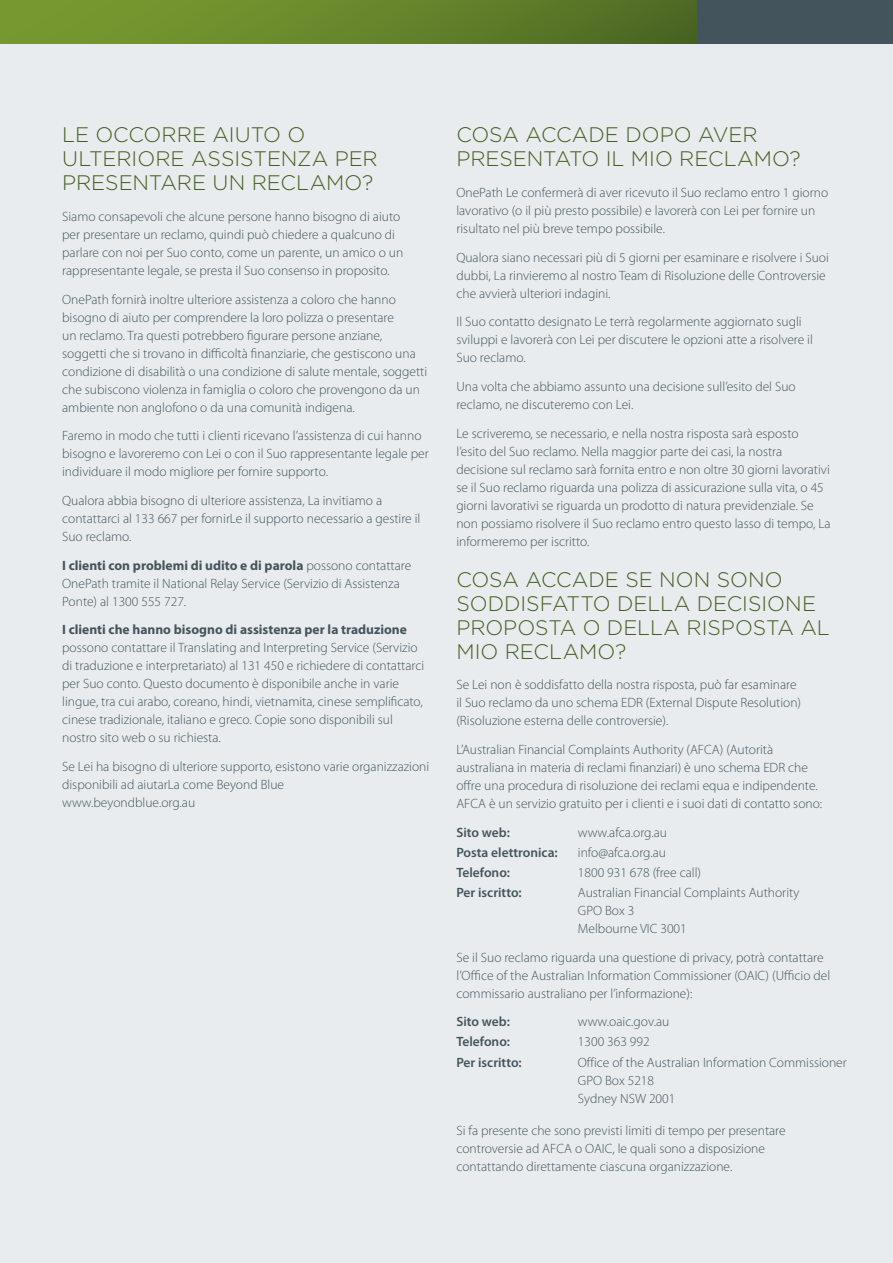
<style>
.page{position:relative;width:893px;height:1263px;background:#e8ecee}
.page>*{position:absolute;margin:0;border:0;box-sizing:border-box;transform-origin:0 0}
.t1{font:300 21px/24px "Gotham";color:#455e20}
.t2{font:300 13.5px/18px "Myriad Pro";color:#44545d}
.t3{font:600 13.5px "Myriad Pro";color:#44545d}
.t4{font:700 13.5px "Myriad Pro";color:#44545d}
.s1{font-weight:700}
</style>
<div class="page">
<div style="left:0;top:0;width:697px;height:43px;background:linear-gradient(to right,#7d9f32,#4f6b24)"></div>
<div style="left:697px;top:0;width:196px;height:43px;background:#44545d"></div>
<h1 class="t1" style="left:62px;top:122px;width:317px">LE OCCORRE AIUTO O<br>ULTERIORE ASSISTENZA PER<br>PRESENTARE UN RECLAMO?</h1>
<p class="t2" style="left:62px;top:208px;width:343px">Siamo consapevoli che alcune persone hanno bisogno di aiuto per presentare un reclamo, quindi può chiedere a qualcuno di parlare con noi per Suo conto, come un parente, un amico o un rappresentante legale, se presta il Suo consenso in proposito.</p>
<p class="t2" style="left:62px;top:290px;width:367px">OnePath fornirà inoltre ulteriore assistenza a coloro che hanno bisogno di aiuto per comprendere la loro polizza o presentare<br>un reclamo. Tra questi potrebbero figurare persone anziane, soggetti che si trovano in difficoltà finanziarie, che gestiscono una condizione di disabilità o una condizione di salute mentale, soggetti che subiscono violenza in famiglia o coloro che provengono da un ambiente non anglofono o da una comunità indigena.</p>
<p class="t2" style="left:62px;top:427px;width:368px">Faremo in modo che tutti i clienti ricevano l’assistenza di cui hanno bisogno e lavoreremo con Lei o con il Suo rappresentante legale per individuare il modo migliore per fornire supporto.</p>
<p class="t2" style="left:62px;top:492px;width:360px">Qualora abbia bisogno di ulteriore assistenza, La invitiamo a contattarci al 133 667 per fornirLe il supporto necessario a gestire il<br>Suo reclamo.</p>
<p class="t2" style="left:62px;top:556px;width:351px"><span class="s1">I clienti con problemi di udito e di parola</span> possono contattare<br>OnePath tramite il National Relay Service (Servizio di Assistenza<br>Ponte) al 1300 555 727.</p>
<p class="t4" style="left:62px;top:622px;width:346px">I clienti che hanno bisogno di assistenza per la traduzione</p>
<p class="t2" style="left:62px;top:639px;width:363px">possono contattare il Translating and Interpreting Service (Servizio di traduzione e interpretariato) al 131 450 e richiedere di contattarci per Suo conto. Questo documento è disponibile anche in varie lingue, tra cui arabo, coreano, hindi, vietnamita, cinese semplificato, cinese tradizionale, italiano e greco. Copie sono disponibili sul nostro sito web o su richiesta.</p>
<p class="t2" style="left:62px;top:757px;width:369px">Se Lei ha bisogno di ulteriore supporto, esistono varie organizzazioni disponibili ad aiutarLa come Beyond Blue<br>www.beyondblue.org.au</p>
<h1 class="t1" style="left:456px;top:122px;width:346px">COSA ACCADE DOPO AVER<br>PRESENTATO IL MIO RECLAMO?</h1>
<p class="t2" style="left:456px;top:184px;width:373px">OnePath Le confermerà di aver ricevuto il Suo reclamo entro 1 giorno lavorativo (o il più presto possibile) e lavorerà con Lei per fornire un risultato nel più breve tempo possibile.</p>
<p class="t2" style="left:456px;top:248px;width:374px">Qualora siano necessari più di 5 giorni per esaminare e risolvere i Suoi dubbi, La rinvieremo al nostro Team di Risoluzione delle Controversie che avvierà ulteriori indagini.</p>
<p class="t2" style="left:456px;top:313px;width:358px">Il Suo contatto designato Le terrà regolarmente aggiornato sugli sviluppi e lavorerà con Lei per discutere le opzioni atte a risolvere il<br>Suo reclamo.</p>
<p class="t2" style="left:456px;top:378px;width:341px">Una volta che abbiamo assunto una decisione sull’esito del Suo reclamo, ne discuteremo con Lei.</p>
<p class="t2" style="left:456px;top:424px;width:376px">Le scriveremo, se necessario, e nella nostra risposta sarà esposto l’esito del Suo reclamo. Nella maggior parte dei casi, la nostra decisione sul reclamo sarà fornita entro e non oltre 30 giorni lavorativi se il Suo reclamo riguarda una polizza di assicurazione sulla vita, o 45 giorni lavorativi se riguarda un prodotto di natura previdenziale. Se non possiamo risolvere il Suo reclamo entro questo lasso di tempo, La informeremo per iscritto.</p>
<h1 class="t1" style="left:456px;top:567px;width:375px">COSA ACCADE SE NON SONO<br>SODDISFATTO DELLA DECISIONE<br>PROPOSTA O DELLA RISPOSTA AL<br>MIO RECLAMO?</h1>
<p class="t2" style="left:456px;top:676px;width:346px">Se Lei non è soddisfatto della nostra risposta, può far esaminare il Suo reclamo da uno schema EDR (External Dispute Resolution) (Risoluzione esterna delle controversie).</p>
<p class="t2" style="left:456px;top:741px;width:367px">L’Australian Financial Complaints Authority (AFCA) (Autorità australiana in materia di reclami finanziari) è uno schema EDR che offre una procedura di risoluzione dei reclami equa e indipendente.<br>AFCA è un servizio gratuito per i clienti e i suoi dati di contatto sono:</p>
<p class="t3" style="left:456px;top:825px;width:55px">Sito web:</p>
<p class="t2" style="left:578px;top:823px;width:91px">www.afca.org.au</p>
<p class="t3" style="left:456px;top:845px;width:103px">Posta elettronica:</p>
<p class="t2" style="left:578px;top:843px;width:90px">info@afca.org.au</p>
<p class="t3" style="left:456px;top:865px;width:55px">Telefono:</p>
<p class="t2" style="left:578px;top:864px;width:125px">1800 931 678 (free call)</p>
<p class="t3" style="left:456px;top:885px;width:67px">Per iscritto:</p>
<p class="t2" style="left:578px;top:884px;width:223px">Australian Financial Complaints Authority<br>GPO Box 3<br>Melbourne VIC 3001</p>
<p class="t2" style="left:456px;top:948px;width:375px">Se il Suo reclamo riguarda una questione di privacy, potrà contattare l’Office of the Australian Information Commissioner (OAIC) (Ufficio del commissario australiano per l’informazione):</p>
<p class="t3" style="left:456px;top:1014px;width:55px">Sito web:</p>
<p class="t2" style="left:578px;top:1013px;width:93px">www.oaic.gov.au</p>
<p class="t3" style="left:456px;top:1034px;width:55px">Telefono:</p>
<p class="t2" style="left:578px;top:1033px;width:73px">1300 363 992</p>
<p class="t3" style="left:456px;top:1054px;width:67px">Per iscritto:</p>
<p class="t2" style="left:578px;top:1053px;width:270px">Office of the Australian Information Commissioner<br>GPO Box 5218<br>Sydney NSW 2001</p>
<p class="t2" style="left:456px;top:1122px;width:331px">Si fa presente che sono previsti limiti di tempo per presentare controversie ad AFCA o OAIC, le quali sono a disposizione contattando direttamente ciascuna organizzazione.</p>
</div>
